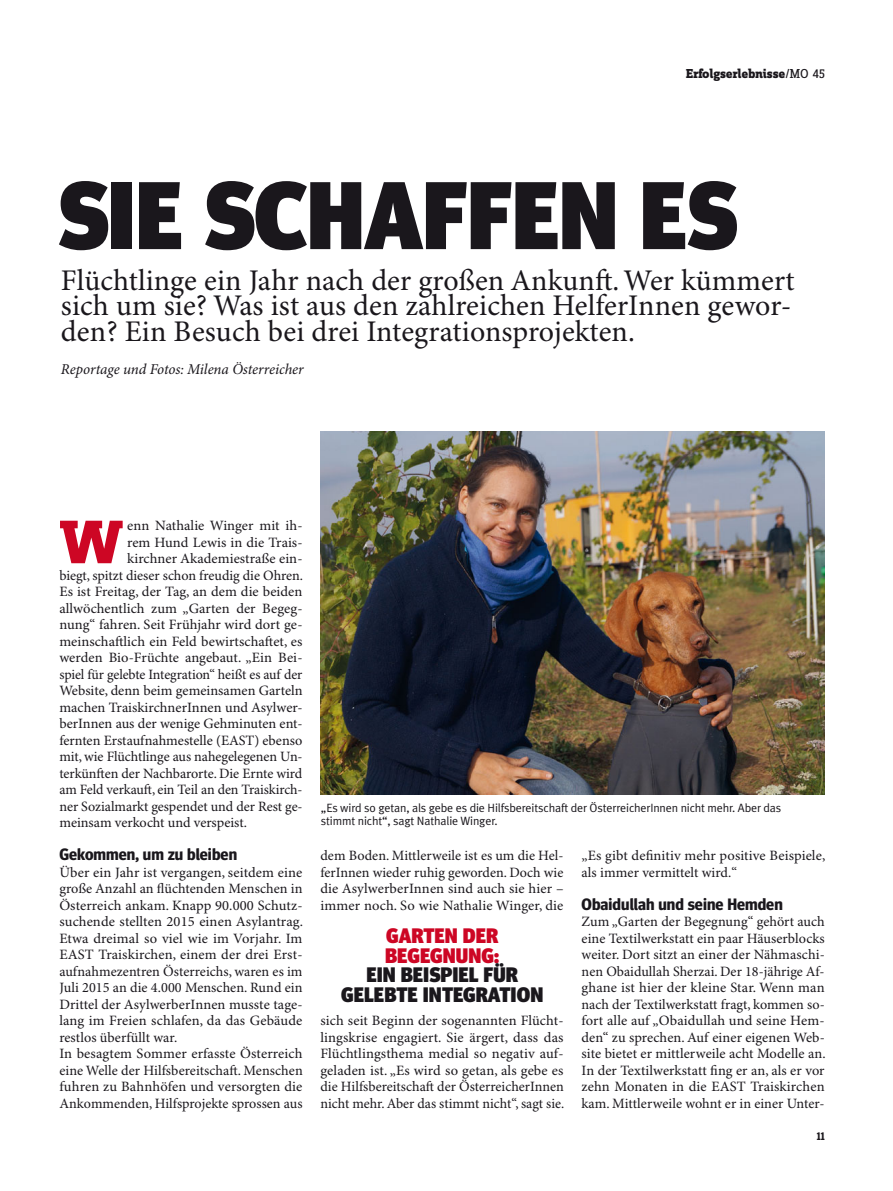
<style>
.page{position:relative;width:893px;height:1191px;background:#fff}
.page>*{position:absolute;margin:0;border:0;box-sizing:border-box;transform-origin:0 0}
.t1{font:900 96px "Meta Headline";color:#1a171c}
.t2{font:800 63.75px "Zine Slab Dis";color:#cd0624}
.t3{font:30px/25.5px "Minion Pro";letter-spacing:.005em;color:#1a171c;text-align:justify}
.t4{font:900 21px/19.5px "Meta Headline";letter-spacing:.005em;color:#1a171c;text-align:center}
.t5{font:900 21px/19.5px "Meta Headline";letter-spacing:.005em;color:#cd0624}
.t6{font:700 16.5px "Meta Headline";letter-spacing:.005em;color:#1a171c}
.t7{font:italic 15px "Minion Pro";letter-spacing:-.005em;color:#1a171c}
.t8{font:14.25px/16.5px "Minion Pro";color:#1a171c;text-align:justify}
.t9{font:800 13.5px "Zine Slab Dis";color:#1a171c}
.t10{font:12px/13.5px "Meta Plus Normal";letter-spacing:-.01em;color:#1a171c}
.t11{font:700 12px "Zine Slab Dis";color:#1a171c}
.s1{font-weight:400}
</style>
<div class="page">
<img style="left:321px;top:431px;width:504px;height:363px">
<p class="t9" style="left:686px;top:66px;width:140px">Erfolgserlebnisse<span class="s1">/MO 45</span></p>
<h1 class="t1" style="left:58px;top:182px;width:680px">SIE SCHAFFEN ES</h1>
<h3 class="t3" style="left:61px;top:270px;width:735px">Flüchtlinge ein Jahr nach der großen Ankunft. Wer kümmert sich um sie? Was ist aus den zahlreichen HelferInnen gewor&shy;den? Ein Besuch bei drei Integrationsprojekten.</h3>
<p class="t7" style="left:61px;top:363px;width:244px">Reportage und Fotos: Milena Österreicher</p>
<h2 class="t2" style="left:59px;top:504px;width:65px">W</h2>
<p class="t8" style="left:127px;top:518px;width:177px">enn Nathalie Winger mit ih-</p>
<p class="t8" style="left:127px;top:535px;width:177px">rem Hund Lewis in die Trais-</p>
<p class="t8" style="left:127px;top:551px;width:177px">kirchner Akademiestraße ein-</p>
<p class="t8" style="left:59px;top:568px;width:245px">biegt, spitzt dieser schon freudig die Ohren.</p>
<p class="t8" style="left:59px;top:584px;width:245px">Es ist Freitag, der Tag, an dem die beiden</p>
<p class="t8" style="left:59px;top:601px;width:245px">allwöchentlich zum „Garten der Begeg-</p>
<p class="t8" style="left:59px;top:617px;width:245px">nung“ fahren. Seit Frühjahr wird dort ge-</p>
<p class="t8" style="left:59px;top:634px;width:245px">meinschaftlich ein Feld bewirtschaftet, es</p>
<p class="t8" style="left:59px;top:650px;width:245px">werden Bio-Früchte angebaut. „Ein Bei-</p>
<p class="t8" style="left:59px;top:667px;width:244px">spiel für gelebte Integration“ heißt es auf der</p>
<p class="t8" style="left:59px;top:683px;width:245px">Website, denn beim gemeinsamen Garteln</p>
<p class="t8" style="left:59px;top:700px;width:245px">machen TraiskirchnerInnen und Asylwer-</p>
<p class="t8" style="left:59px;top:716px;width:245px">berInnen aus der wenige Gehminuten ent-</p>
<p class="t8" style="left:59px;top:733px;width:244px">fernten Erstaufnahmestelle (EAST) ebenso</p>
<p class="t8" style="left:59px;top:749px;width:245px">mit, wie Flüchtlinge aus nahegelegenen Un-</p>
<p class="t8" style="left:59px;top:766px;width:245px">terkünften der Nachbarorte. Die Ernte wird</p>
<p class="t8" style="left:59px;top:782px;width:245px">am Feld verkauft, ein Teil an den Traiskirch-</p>
<p class="t8" style="left:59px;top:799px;width:245px">ner Sozialmarkt gespendet und der Rest ge-</p>
<p class="t8" style="left:59px;top:815px;width:189px">meinsam verkocht und verspeist.</p>
<p class="t6" style="left:59px;top:848px;width:179px">Gekommen, um zu bleiben</p>
<p class="t8" style="left:59px;top:865px;width:245px;text-align:left">Über ein Jahr ist vergangen, seitdem eine große Anzahl an flüchtenden Menschen in Österreich ankam. Knapp 90.000 Schutz&shy;suchende stellten 2015 einen Asylantrag.<br>Etwa dreimal so viel wie im Vorjahr. Im EAST Traiskirchen, einem der drei Erst&shy;aufnahmezentren Österreichs, waren es im Juli 2015 an die 4.000 Menschen. Rund ein Drittel der AsylwerberInnen musste tage&shy;lang im Freien schlafen, da das Gebäude restlos überfüllt war.<br>In besagtem Sommer erfasste Österreich eine Welle der Hilfsbereitschaft. Menschen fuhren zu Bahnhöfen und versorgten die Ankommenden, Hilfsprojekte sprossen aus</p>
<p class="t10" style="left:321px;top:802px;width:462px">„Es wird so getan, als gebe es die Hilfsbereitschaft der ÖsterreicherInnen nicht mehr. Aber das stimmt nicht“, sagt Nathalie Winger.</p>
<p class="t8" style="left:320px;top:848px;width:245px">dem Boden. Mittlerweile ist es um die Hel&shy;ferInnen wieder ruhig geworden. Doch wie die AsylwerberInnen sind auch sie hier – immer noch. So wie Nathalie Winger, die</p>
<h3 class="t5" style="left:385px;top:928px;width:115px">GARTEN DER<br>BEGEGNUNG:</h3>
<h3 class="t4" style="left:341px;top:967px;width:204px">EIN BEISPIEL FÜR<br>GELEBTE INTEGRATION</h3>
<p class="t8" style="left:320px;top:1013px;width:245px">sich seit Beginn der sogenannten Flücht&shy;lingskrise engagiert. Sie ärgert, dass das Flüchtlingsthema medial so negativ auf&shy;geladen ist. „Es wird so getan, als gebe es die Hilfsbereitschaft der ÖsterreicherInnen nicht mehr. Aber das stimmt nicht“, sagt sie.</p>
<p class="t8" style="left:582px;top:848px;width:245px">„Es gibt definitiv mehr positive Beispiele, als immer vermittelt wird.“</p>
<p class="t6" style="left:582px;top:898px;width:203px">Obaidullah und seine Hemden</p>
<p class="t8" style="left:582px;top:914px;width:246px">Zum „Garten der Begegnung“ gehört auch eine Textilwerkstatt ein paar Häuserblocks weiter. Dort sitzt an einer der Nähmaschi&shy;nen Obaidullah Sherzai. Der 18-jährige Af&shy;ghane ist hier der kleine Star. Wenn man nach der Textilwerkstatt fragt, kommen so&shy;fort alle auf „Obaidullah und seine Hem&shy;den“ zu sprechen. Auf einer eigenen Web&shy;site bietet er mittlerweile acht Modelle an.<br>In der Textilwerkstatt fing er an, als er vor zehn Monaten in die EAST Traiskirchen kam. Mittlerweile wohnt er in einer Unter-</p>
<p class="t11" style="left:817px;top:1128px;width:10px">11</p>
</div>
